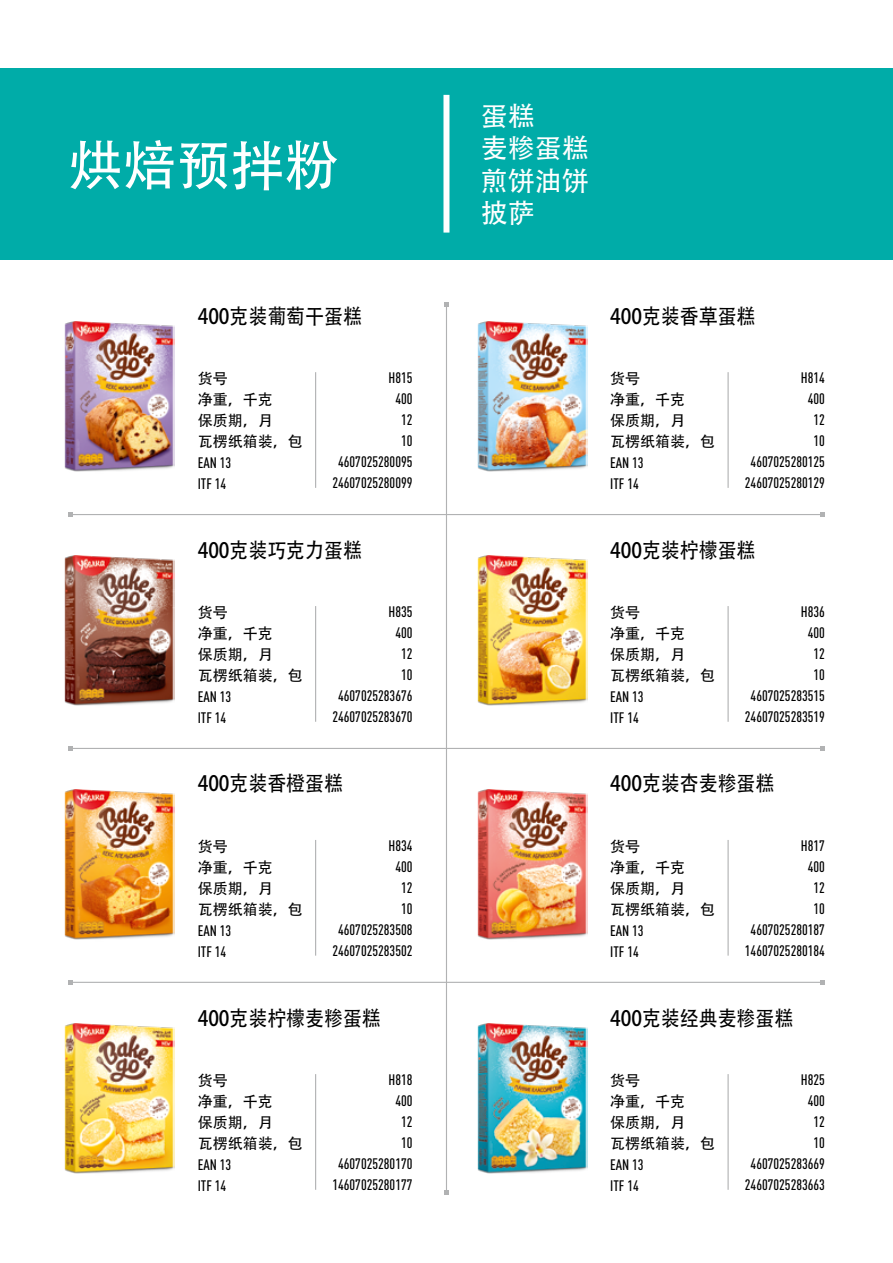
<style>
.page{position:relative;width:893px;height:1263px;background:#fff}
.page>*{position:absolute;margin:0;border:0;box-sizing:border-box;transform-origin:0 0}
.t1{font:54px "Adobe Heiti Std";color:#fff}
.t2{font:27px/32.4px "Adobe Heiti Std";color:#fff}
.t3{font:21px "Adobe Heiti Std";color:#000;scale:.9 1}
.t4{font:500 condensed 15px/21px "DIN Pro";color:#000}
.t5{font:15px/21px "Adobe Heiti Std";color:#000}
</style>
<div class="page">
<div style="left:0;top:68px;width:893px;height:191px;background:#00aca8"></div>
<div style="left:443px;top:95px;width:6px;height:138px;background:#fff"></div>
<img style="left:477px;top:1024px;width:110px;height:150px">
<hr style="left:727px;top:1074px;width:2px;height:116px;background:#b1b2b3">
<img style="left:477px;top:790px;width:110px;height:150px">
<hr style="left:727px;top:840px;width:2px;height:116px;background:#b1b2b3">
<img style="left:65px;top:322px;width:110px;height:150px">
<hr style="left:315px;top:372px;width:1px;height:116px;background:#b1b2b3">
<img style="left:477px;top:556px;width:110px;height:150px">
<hr style="left:727px;top:606px;width:2px;height:116px;background:#b1b2b3">
<img style="left:65px;top:1024px;width:110px;height:150px">
<hr style="left:315px;top:1074px;width:1px;height:116px;background:#b1b2b3">
<img style="left:477px;top:322px;width:110px;height:150px">
<hr style="left:727px;top:372px;width:2px;height:116px;background:#b1b2b3">
<img style="left:65px;top:790px;width:110px;height:150px">
<hr style="left:315px;top:840px;width:1px;height:116px;background:#b1b2b3">
<img style="left:65px;top:556px;width:110px;height:150px">
<hr style="left:315px;top:606px;width:1px;height:116px;background:#b1b2b3">
<hr style="left:446px;top:304px;width:1px;height:889px;background:#b1b2b3">
<svg style="left:444px;top:1190px;width:5px;height:5px"></svg>
<svg style="left:444px;top:302px;width:5px;height:4px"></svg>
<hr style="left:70px;top:514px;width:753px;height:1px;background:#b1b2b3">
<svg style="left:68px;top:512px;width:5px;height:5px"></svg>
<svg style="left:820px;top:512px;width:5px;height:5px"></svg>
<hr style="left:70px;top:748px;width:753px;height:1px;background:#b1b2b3">
<svg style="left:68px;top:746px;width:5px;height:5px"></svg>
<svg style="left:820px;top:746px;width:5px;height:5px"></svg>
<hr style="left:70px;top:982px;width:753px;height:1px;background:#b1b2b3">
<svg style="left:68px;top:980px;width:5px;height:4px"></svg>
<svg style="left:820px;top:980px;width:5px;height:4px"></svg>
<h1 class="t1" style="left:68px;top:133px;width:272px">烘焙预拌粉</h1>
<h3 class="t3" style="left:198px;top:303px;width:184px">400克装葡萄干蛋糕</h3>
<p class="t5" style="left:198px;top:369px;width:106px">货号<br>净重，千克<br>保质期，月<br>瓦楞纸箱装，包</p>
<p class="t4" style="left:198px;top:451px;width:35px">EAN 13<br>ITF 14</p>
<p class="t4" style="left:332px;top:366px;width:82px;text-align:right">Н815<br>400<br>12<br>10<br>4607025280095<br>24607025280099</p>
<h3 class="t3" style="left:198px;top:537px;width:184px">400克装巧克力蛋糕</h3>
<p class="t5" style="left:198px;top:602px;width:106px">货号<br>净重，千克<br>保质期，月<br>瓦楞纸箱装，包</p>
<p class="t4" style="left:198px;top:685px;width:35px">EAN 13<br>ITF 14</p>
<p class="t4" style="left:332px;top:600px;width:82px;text-align:right">Н835<br>400<br>12<br>10<br>4607025283676<br>24607025283670</p>
<h3 class="t3" style="left:198px;top:771px;width:163px">400克装香橙蛋糕</h3>
<p class="t5" style="left:198px;top:836px;width:106px">货号<br>净重，千克<br>保质期，月<br>瓦楞纸箱装，包</p>
<p class="t4" style="left:198px;top:919px;width:35px">EAN 13<br>ITF 14</p>
<p class="t4" style="left:332px;top:833px;width:82px;text-align:right">Н834<br>400<br>12<br>10<br>4607025283508<br>24607025283502</p>
<h3 class="t3" style="left:198px;top:1005px;width:205px">400克装柠檬麦糁蛋糕</h3>
<p class="t5" style="left:198px;top:1070px;width:106px">货号<br>净重，千克<br>保质期，月<br>瓦楞纸箱装，包</p>
<p class="t4" style="left:198px;top:1153px;width:35px">EAN 13<br>ITF 14</p>
<p class="t4" style="left:332px;top:1068px;width:82px;text-align:right">Н818<br>400<br>12<br>10<br>4607025280170<br>14607025280177</p>
<h2 class="t2" style="left:481px;top:100px;width:109px">蛋糕<br>麦糁蛋糕煎饼油饼披萨</h2>
<h3 class="t3" style="left:610px;top:303px;width:163px">400克装香草蛋糕</h3>
<p class="t5" style="left:610px;top:369px;width:106px">货号<br>净重，千克<br>保质期，月<br>瓦楞纸箱装，包</p>
<p class="t4" style="left:610px;top:451px;width:35px">EAN 13<br>ITF 14</p>
<p class="t4" style="left:745px;top:366px;width:82px;text-align:right">Н814<br>400<br>12<br>10<br>4607025280125<br>24607025280129</p>
<h3 class="t3" style="left:610px;top:537px;width:163px">400克装柠檬蛋糕</h3>
<p class="t5" style="left:610px;top:602px;width:106px">货号<br>净重，千克<br>保质期，月<br>瓦楞纸箱装，包</p>
<p class="t4" style="left:610px;top:685px;width:35px">EAN 13<br>ITF 14</p>
<p class="t4" style="left:745px;top:600px;width:82px;text-align:right">Н836<br>400<br>12<br>10<br>4607025283515<br>24607025283519</p>
<h3 class="t3" style="left:610px;top:771px;width:184px">400克装杏麦糁蛋糕</h3>
<p class="t5" style="left:610px;top:836px;width:106px">货号<br>净重，千克<br>保质期，月<br>瓦楞纸箱装，包</p>
<p class="t4" style="left:610px;top:919px;width:35px">EAN 13<br>ITF 14</p>
<p class="t4" style="left:745px;top:833px;width:82px;text-align:right">Н817<br>400<br>12<br>10<br>4607025280187<br>14607025280184</p>
<h3 class="t3" style="left:610px;top:1005px;width:205px">400克装经典麦糁蛋糕</h3>
<p class="t5" style="left:610px;top:1070px;width:106px">货号<br>净重，千克<br>保质期，月<br>瓦楞纸箱装，包</p>
<p class="t4" style="left:610px;top:1153px;width:35px">EAN 13<br>ITF 14</p>
<p class="t4" style="left:745px;top:1068px;width:82px;text-align:right">Н825<br>400<br>12<br>10<br>4607025283669<br>24607025283663</p>
</div>
